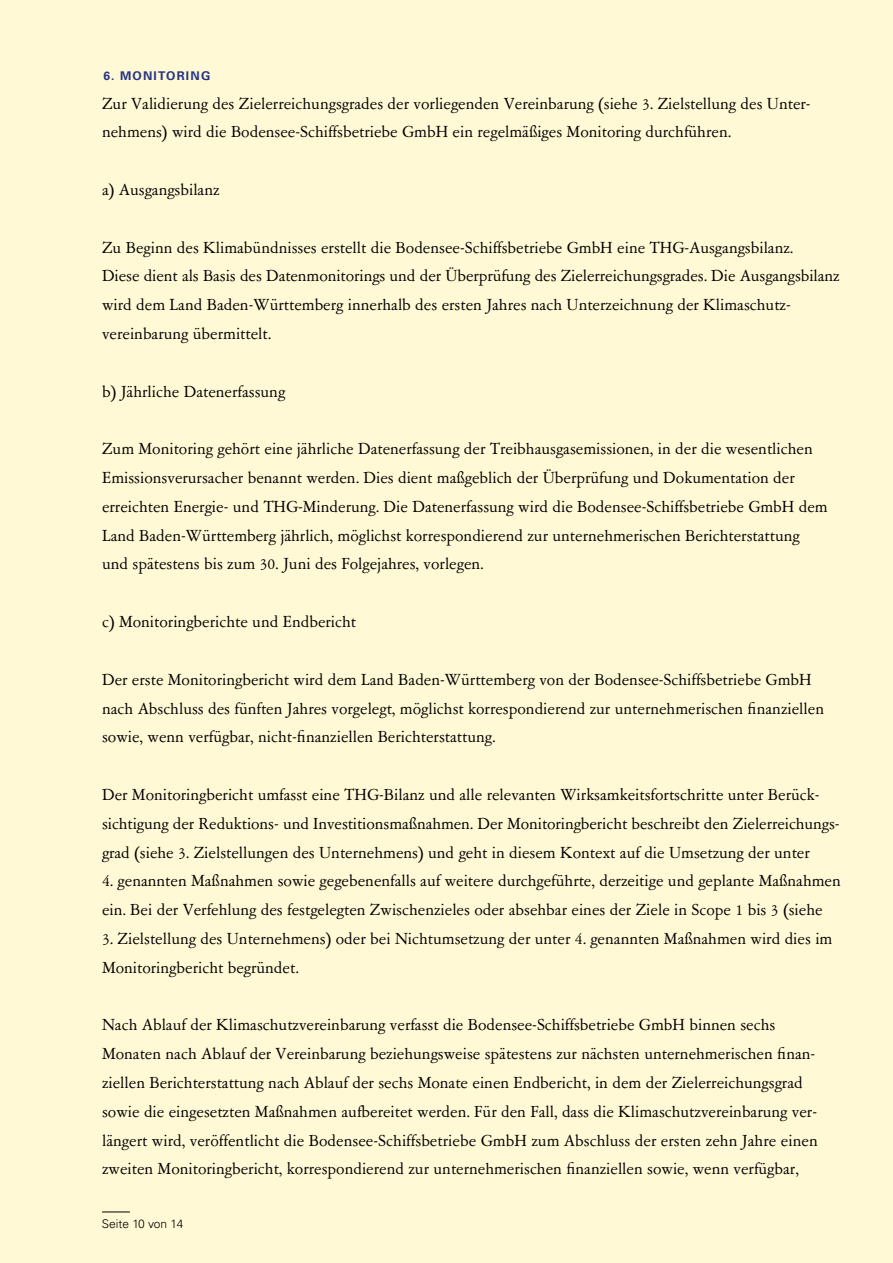
<style>
.page{position:relative;width:893px;height:1263px;background:#fff9d5}
.page>*{position:absolute;margin:0;border:0;box-sizing:border-box;transform-origin:0 0}
.P_Fließtext{font:18px/28.8px "Garamont Amst SB";color:#000}
.t1{font:300 12px "Univers LT Pro 45";color:#000}
.t2{font:700 12px "Univers LT Pro 65";letter-spacing:.1em;color:#283583}
</style>
<div class="page">
<svg style="left:102px;top:1211px;width:28px;height:1px"></svg>
<h2 class="t2" style="left:103px;top:68px;width:108px">6. MONITORING</h2>
<p class="P_Fließtext" style="left:102px;top:90px;width:709px">Zur Validierung des Zielerreichungsgrades der vorliegenden Vereinbarung (siehe 3. Zielstellung des Unter&shy;nehmens) wird die Bodensee-Schiffsbetriebe GmbH ein regelmäßiges Monitoring durchführen.</p>
<h3 class="P_Fließtext" style="left:102px;top:176px;width:119px">a) Ausgangsbilanz</h3>
<p class="P_Fließtext" style="left:102px;top:234px;width:739px">Zu Beginn des Klimabündnisses erstellt die Bodensee-Schiffsbetriebe GmbH eine THG-Ausgangsbilanz.<br>Diese dient als Basis des Datenmonitorings und der Überprüfung des Zielerreichungsgrades. Die Ausgangsbilanz wird dem Land Baden-Württemberg innerhalb des ersten Jahres nach Unterzeichnung der Klimaschutz&shy;vereinbarung übermittelt.</p>
<h3 class="P_Fließtext" style="left:102px;top:378px;width:185px">b) Jährliche Datenerfassung</h3>
<p class="P_Fließtext" style="left:102px;top:435px;width:727px">Zum Monitoring gehört eine jährliche Datenerfassung der Treibhausgasemissionen, in der die wesentlichen Emissionsverursacher benannt werden. Dies dient maßgeblich der Überprüfung und Dokumentation der erreichten Energie- und THG-Minderung. Die Datenerfassung wird die Bodensee-Schiffsbetriebe GmbH dem Land Baden-Württemberg jährlich, möglichst korrespondierend zur unternehmerischen Berichterstattung und spätestens bis zum 30. Juni des Folgejahres, vorlegen.</p>
<h3 class="P_Fließtext" style="left:102px;top:608px;width:256px">c) Monitoringberichte und Endbericht</h3>
<p class="P_Fließtext" style="left:102px;top:666px;width:723px">Der erste Monitoringbericht wird dem Land Baden-Württemberg von der Bodensee-Schiffsbetriebe GmbH nach Abschluss des fünften Jahres vorgelegt, möglichst korrespondierend zur unternehmerischen finanziellen sowie, wenn verfügbar, nicht-finanziellen Berichterstattung.</p>
<p class="P_Fließtext" style="left:102px;top:781px;width:739px">Der Monitoringbericht umfasst eine THG-Bilanz und alle relevanten Wirksamkeitsfortschritte unter Berück&shy;sichtigung der Reduktions- und Investitionsmaßnahmen. Der Monitoringbericht beschreibt den Zielerreichungs&shy;grad (siehe 3. Zielstellungen des Unternehmens) und geht in diesem Kontext auf die Umsetzung der unter</p>
<p class="P_Fließtext" style="left:102px;top:867px;width:740px">4. genannten Maßnahmen sowie gegebenenfalls auf weitere durchgeführte, derzeitige und geplante Maßnahmen ein. Bei der Verfehlung des festgelegten Zwischenzieles oder absehbar eines der Ziele in Scope 1 bis 3 (siehe</p>
<p class="P_Fließtext" style="left:102px;top:925px;width:732px">3. Zielstellung des Unternehmens) oder bei Nichtumsetzung der unter 4. genannten Maßnahmen wird dies im<br>Monitoringbericht begründet.</p>
<p class="P_Fließtext" style="left:102px;top:1011px;width:717px">Nach Ablauf der Klimaschutzvereinbarung verfasst die Bodensee-Schiffsbetriebe GmbH binnen sechs Monaten nach Ablauf der Vereinbarung beziehungsweise spätestens zur nächsten unternehmerischen finan&shy;ziellen Berichterstattung nach Ablauf der sechs Monate einen Endbericht, in dem der Zielerreichungsgrad sowie die eingesetzten Maßnahmen aufbereitet werden. Für den Fall, dass die Klimaschutzvereinbarung ver&shy;längert wird, veröffentlicht die Bodensee-Schiffsbetriebe GmbH zum Abschluss der ersten zehn Jahre einen zweiten Monitoringbericht, korrespondierend zur unternehmerischen finanziellen sowie, wenn verfügbar,</p>
<p class="t1" style="left:102px;top:1216px;width:83px">Seite 10 von 14</p>
</div>
